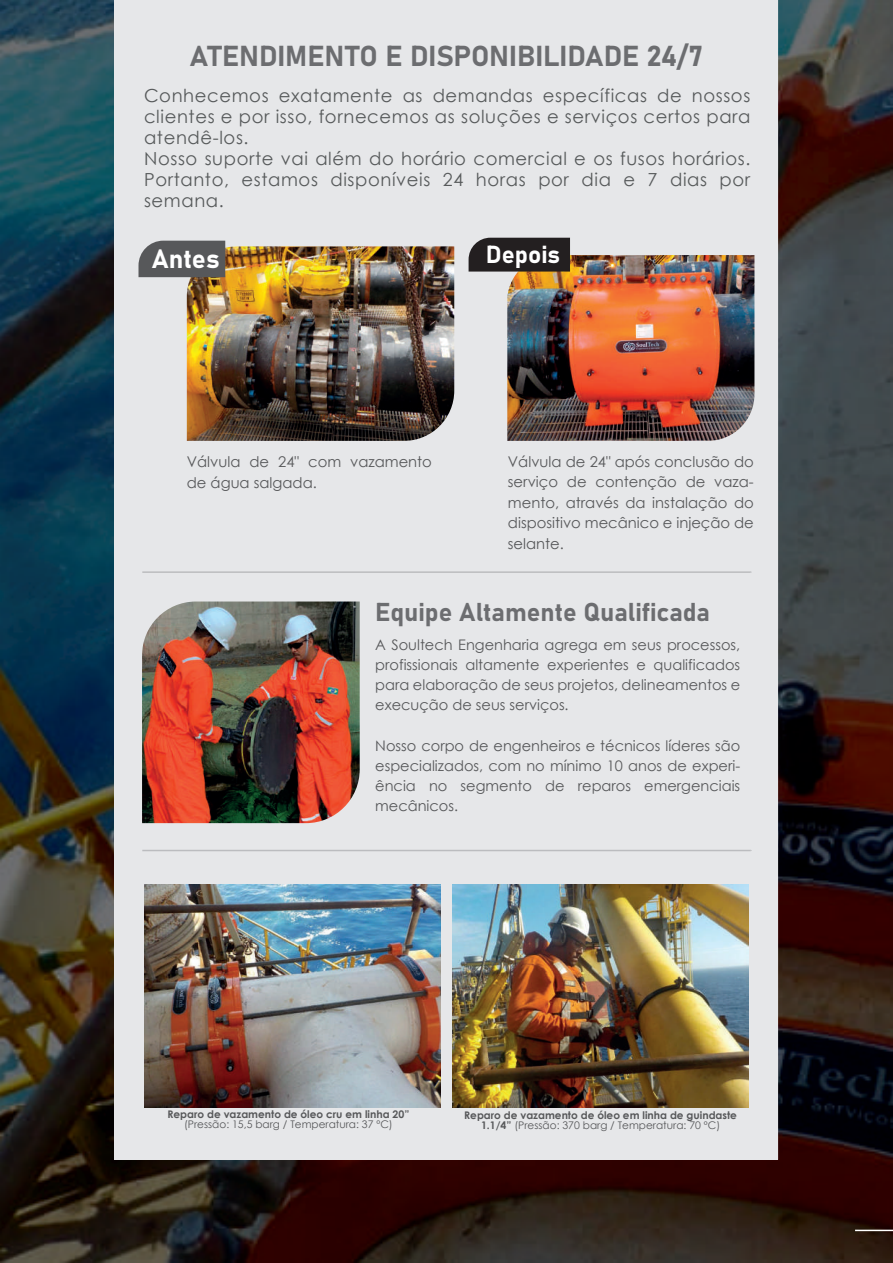
<style>
.page{position:relative;width:893px;height:1263px;background:#fff}
.page>*{position:absolute;margin:0;border:0;box-sizing:border-box;transform-origin:0 0}
.t1{font:28.5px "Bahnschrift";color:#6c6d70}
.t2{font:26.25px "Bahnschrift";color:#fff}
.t3{font:25.5px "Bahnschrift";color:#6c6d70}
.t4{font:24.3px "Bahnschrift";color:#fff}
.t5{font:18px/21px "Century Gothic";letter-spacing:.035em;color:#575a5b}
.t6{font:14.7px/20.4px "Century Gothic";color:#57585a;text-align:justify}
.t7{font:14.55px/20.1px "Century Gothic";color:#57585a;text-align:justify}
.t8{font:700 10.5px/10.5px "Century Gothic";color:#57585a;text-align:center}
.t9{font:10.5px "Century Gothic";color:#57585a}
.s1{font-weight:400}
</style>
<div class="page">
<img style="left:0;top:0;width:893px;height:1263px">
<hr style="left:855px;top:1230px;width:38px;height:1px;background:#fff">
<div style="left:115px;top:0;width:663px;height:1160px;background:#e6e7e9"></div>
<img style="left:187px;top:246px;width:267px;height:195px">
<div style="left:139px;top:241px;width:86px;height:36px;background:#57585a"></div>
<img style="left:507px;top:255px;width:247px;height:186px">
<div style="left:469px;top:238px;width:101px;height:34px;background:#231f20"></div>
<svg style="left:142px;top:571px;width:609px;height:2px"></svg>
<img style="left:142px;top:601px;width:218px;height:222px">
<svg style="left:142px;top:850px;width:609px;height:1px"></svg>
<img style="left:144px;top:884px;width:297px;height:223px">
<img style="left:452px;top:884px;width:297px;height:223px">
<h1 class="t1" style="left:190px;top:34px;width:515px">ATENDIMENTO E DISPONIBILIDADE 24/7</h1>
<p class="t5" style="left:144px;top:85px;width:608px">Conhecemos exatamente as demandas específicas de nossos clientes e por isso, fornecemos as soluções e serviços certos para atendê-los.<br>Nosso suporte vai além do horário comercial e os fusos horários.<br>Portanto, estamos disponíveis 24 horas por dia e 7 dias por semana.</p>
<h2 class="t2" style="left:152px;top:239px;width:69px">Antes</h2>
<h3 class="t4" style="left:486px;top:236px;width:76px">Depois</h3>
<p class="t6" style="left:187px;top:452px;width:247px">Válvula de 24" com vazamento de água salgada.</p>
<p class="t6" style="left:508px;top:451px;width:247px">Válvula de 24" após conclusão do serviço de contenção de vaza&shy;mento, através da instalação do dispositivo mecânico e injeção de selante.</p>
<h3 class="t3" style="left:375px;top:592px;width:336px">Equipe Altamente Qualificada</h3>
<p class="t7" style="left:375px;top:634px;width:367px">A Soultech Engenharia agrega em seus processos, profissionais altamente experientes e qualificados para elaboração de seus projetos, delineamentos e execução de seus serviços.</p>
<p class="t7" style="left:375px;top:735px;width:367px">Nosso corpo de engenheiros e técnicos líderes são especializados, com no mínimo 10 anos de experi&shy;ência no segmento de reparos emergenciais mecânicos.</p>
<p class="t8" style="left:167px;top:1108px;width:243px">Reparo de vazamento de óleo cru em linha 20”</p>
<p class="t9" style="left:184px;top:1117px;width:210px">(Pressão: 15,5 barg / Temperatura: 37 ºC)</p>
<p class="t8" style="left:464px;top:1109px;width:274px">Reparo de vazamento de óleo em linha de guindaste<br>1.1/4” <span class="s1">(Pressão: 370 barg / Temperatura: 70 ºC)</span></p>
</div>
